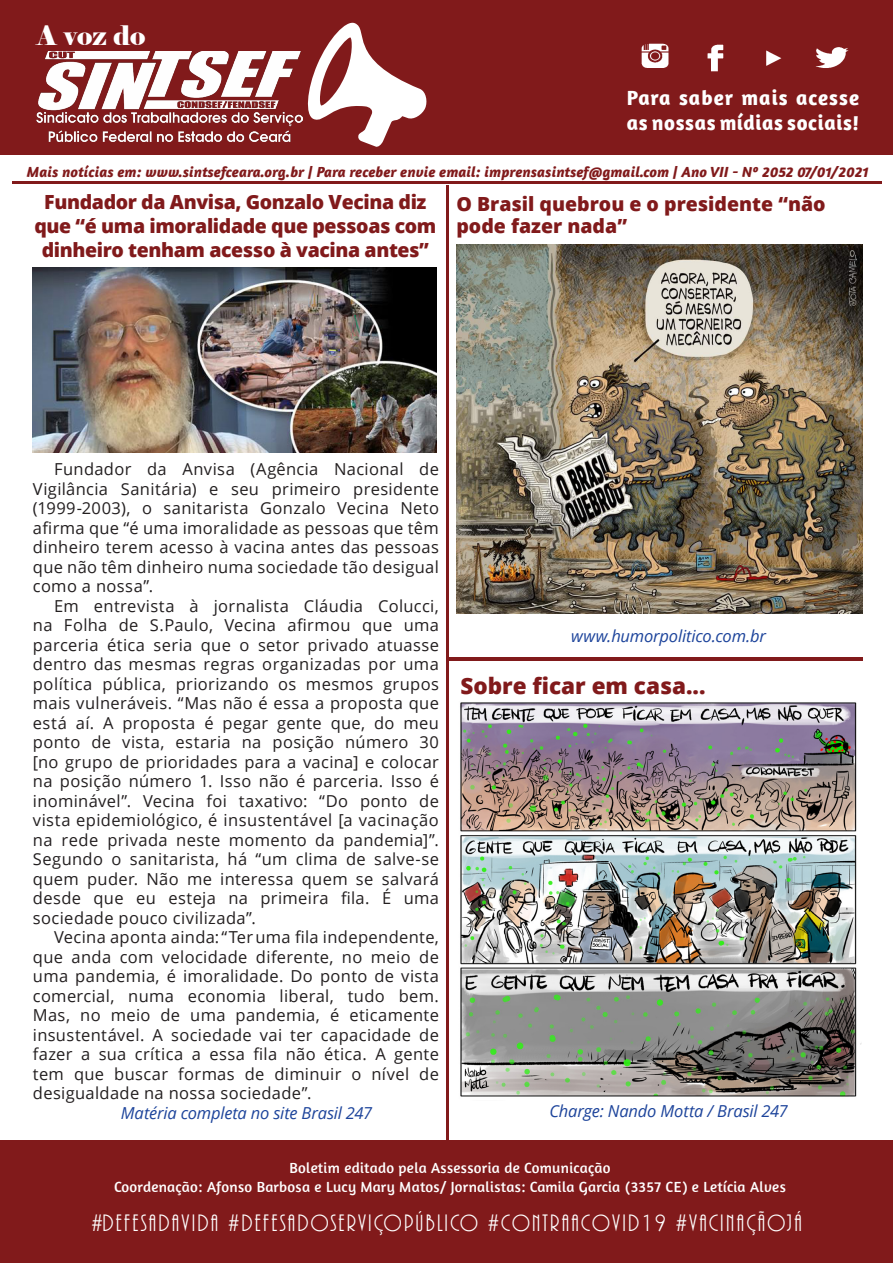
<style>
.page{position:relative;width:893px;height:1263px;background:#fff}
.page>*{position:absolute;margin:0;border:0;box-sizing:border-box;transform-origin:0 0}
.t1{font:26.85px "Elephant";color:#fff}
.t2{font:24.6px "ARBONNIE";letter-spacing:.09em;color:#fff}
.t3{font:800 22.5px "Open Sans";color:#811a1b}
.t4{font:700 21px/25.2px "Amaranth";letter-spacing:.03em;color:#fff}
.t5{font:800 19.5px/24px "Open Sans";letter-spacing:-.02em;color:#811a1b;text-align:center}
.t6{font:800 19.5px/22.5px "Open Sans";color:#811a1b}
.t7{font:16.5px/19.5px "Open Sans";letter-spacing:.02em;color:#231f20;text-align:justify}
.t8{font:italic 16.5px "Open Sans";letter-spacing:-.01em;color:#1d449b}
.t9{font:15px "Amaranth";letter-spacing:.02em;color:#fff}
.t10{font:italic 700 15px "Amaranth";letter-spacing:.01em;color:#811a1b}
</style>
<div class="page">
<div style="left:0;top:0;width:893px;height:154px;background:#811a1b"></div>
<svg style="left:307px;top:22px;width:120px;height:125px"></svg>
<div style="left:0;top:1140px;width:893px;height:123px;background:#811a1b"></div>
<img style="left:37px;top:51px;width:265px;height:90px">
<hr style="left:13px;top:181px;width:869px;height:2px;background:#811a1b">
<hr style="left:448px;top:657px;width:414px;height:3px;background:#811a1b">
<hr style="left:446px;top:185px;width:2px;height:959px;background:#811a1b">
<img style="left:641px;top:43px;width:28px;height:25px">
<img style="left:707px;top:44px;width:17px;height:28px">
<img style="left:766px;top:50px;width:16px;height:16px">
<img style="left:815px;top:47px;width:34px;height:21px">
<img style="left:32px;top:268px;width:405px;height:184px">
<img style="left:460px;top:702px;width:401px;height:395px">
<img style="left:456px;top:245px;width:406px;height:368px">
<p class="t1" style="left:37px;top:18px;width:110px">A voz do</p>
<p class="t4" style="left:627px;top:84px;width:234px">Para saber mais acesse as nossas mídias sociais!</p>
<p class="t10" style="left:27px;top:163px;width:843px">Mais notícias em: www.sintsefceara.org.br | Para receber envie email: imprensasintsef@gmail.com | Ano VII - Nº 2052 07/01/2021</p>
<p class="t5" style="left:34px;top:189px;width:404px">Fundador da Anvisa, Gonzalo Vecina diz que “é uma imoralidade que pessoas com dinheiro tenham acesso à vacina antes”</p>
<p class="t6" style="left:456px;top:191px;width:371px">O Brasil quebrou e o presidente “não pode fazer nada”</p>
<p class="t7" style="left:33px;top:459px;width:407px;text-indent:21px">Fundador da Anvisa (Agência Nacional de Vigilância Sanitária) e seu primeiro presidente (1999-2003), o sanitarista Gonzalo Vecina Neto afirma que “é uma imoralidade as pessoas que têm dinheiro terem acesso à vacina antes das pessoas que não têm dinheiro numa sociedade tão desigual como a nossa”.</p>
<p class="t7" style="left:33px;top:595px;width:407px;text-indent:21px">Em entrevista à jornalista Cláudia Colucci, na Folha de S.Paulo, Vecina afirmou que uma parceria ética seria que o setor privado atuasse dentro das mesmas regras organizadas por uma política pública, priorizando os mesmos grupos mais vulneráveis. “Mas não é essa a proposta que está aí. A proposta é pegar gente que, do meu ponto de vista, estaria na posição número 30 [no grupo de prioridades para a vacina] e colocar na posição número 1. Isso não é parceria. Isso é inominável”. Vecina foi taxativo: “Do ponto de vista epidemiológico, é insustentável [a vacinação na rede privada neste momento da pandemia]”.<br>Segundo o sanitarista, há “um clima de salve-se quem puder. Não me interessa quem se salvará desde que eu esteja na primeira fila. É uma sociedade pouco civilizada”.</p>
<p class="t7" style="left:33px;top:927px;width:407px;text-indent:21px">Vecina aponta ainda: “Ter uma fila independente, que anda com velocidade diferente, no meio de uma pandemia, é imoralidade. Do ponto de vista comercial, numa economia liberal, tudo bem.<br>Mas, no meio de uma pandemia, é eticamente insustentável. A sociedade vai ter capacidade de fazer a sua crítica a essa fila não ética. A gente tem que buscar formas de diminuir o nível de desigualdade na nossa sociedade”.</p>
<p class="t8" style="left:121px;top:1101px;width:253px">Matéria completa no site Brasil 247</p>
<p class="t8" style="left:549px;top:1099px;width:240px">Charge: Nando Motta / Brasil 247</p>
<p class="t8" style="left:571px;top:625px;width:196px">www.humorpolitico.com.br</p>
<p class="t3" style="left:460px;top:668px;width:247px">Sobre ficar em casa...</p>
<p class="t9" style="left:289px;top:1159px;width:323px">Boletim editado pela Assessoria de Comunicação</p>
<p class="t9" style="left:114px;top:1178px;width:673px">Coordenação: Afonso Barbosa e Lucy Mary Matos/ Jornalistas: Camila Garcia (3357 CE) e Letícia Alves</p>
<p class="t2" style="left:91px;top:1210px;width:712px">#DEFESADAVIDA #DEFESADOSERVIÇOPÚBLICO #CONTRAACOVID19 #VACINAÇÃOJÁ</p>
</div>
